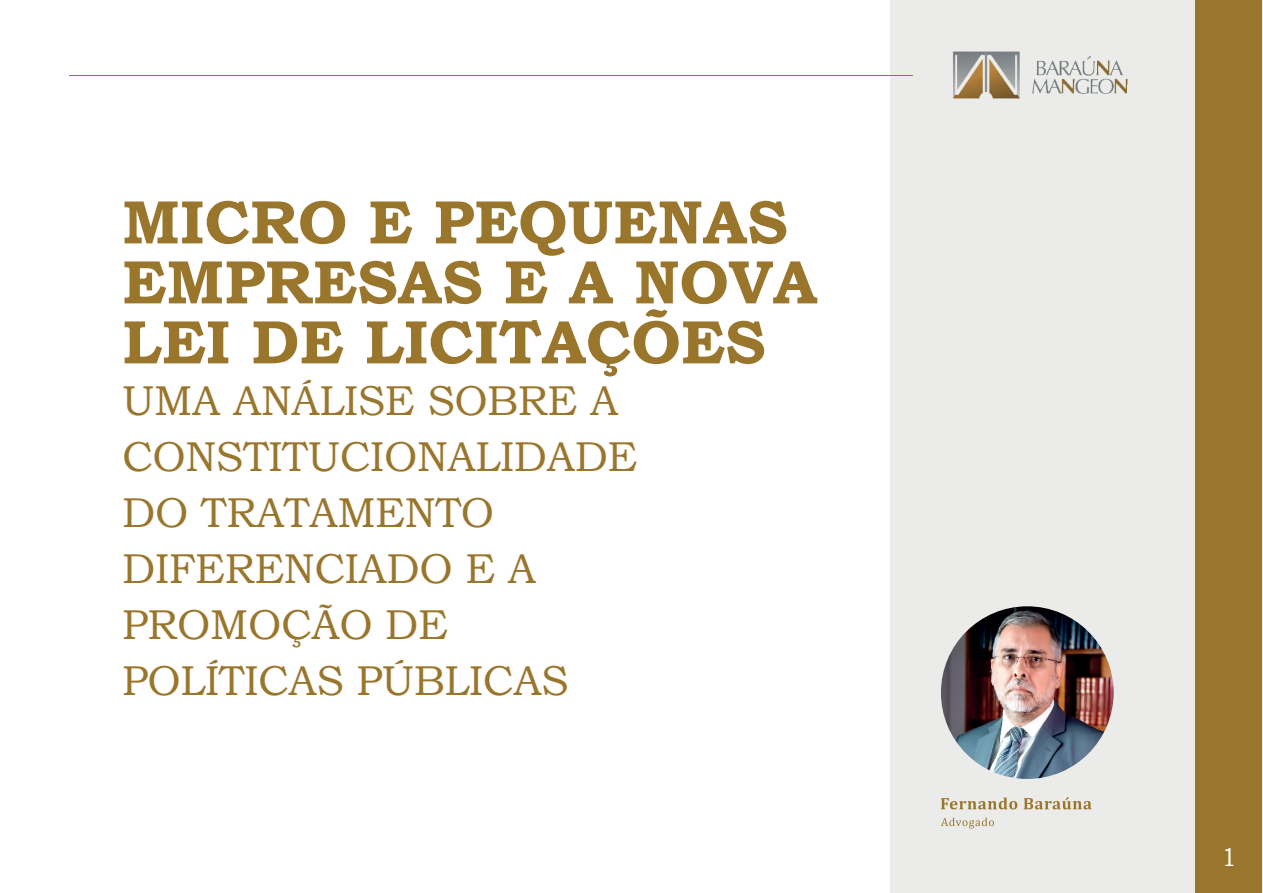
<style>
.page{position:relative;width:1263px;height:893px;background:#fff}
.page>*{position:absolute;margin:0;border:0;box-sizing:border-box;transform-origin:0 0}
.t1{font:700 61.5px/60px "Bookman Old Style";color:#9a762c}
.t2{font:41.7px/56.1px "Bookman Old Style";letter-spacing:-.01em;color:#9a762c}
.t3{font:25.5px "Bookman Old Style";color:#fff}
</style>
<div class="page">
<div style="left:891px;top:0;width:372px;height:893px;background:#ebecea"></div>
<svg style="left:941px;top:798px;width:76px;height:11px"></svg>
<svg style="left:1024px;top:797px;width:67px;height:12px"></svg>
<svg style="left:941px;top:818px;width:53px;height:11px"></svg>
<img style="left:941px;top:606px;width:172px;height:173px;border-radius:86px">
<div style="left:1195px;top:0;width:67px;height:893px;background:#9a762c"></div>
<img style="left:953px;top:52px;width:174px;height:46px">
<hr style="left:70px;top:75px;width:842px;height:1px;background:#9a762c">
<h1 class="t1" style="left:122px;top:192px;width:697px">MICRO E PEQUENAS<br>EMPRESAS E A NOVA<br>LEI DE LICITAÇÕES</h1>
<p class="t2" style="left:122px;top:373px;width:517px">UMA ANÁLISE SOBRE A<br>CONSTITUCIONALIDADE<br>DO TRATAMENTO<br>DIFERENCIADO E A<br>PROMOÇÃO DE<br>POLÍTICAS PÚBLICAS</p>
<p class="t3" style="left:1221px;top:841px;width:17px">1</p>
</div>
